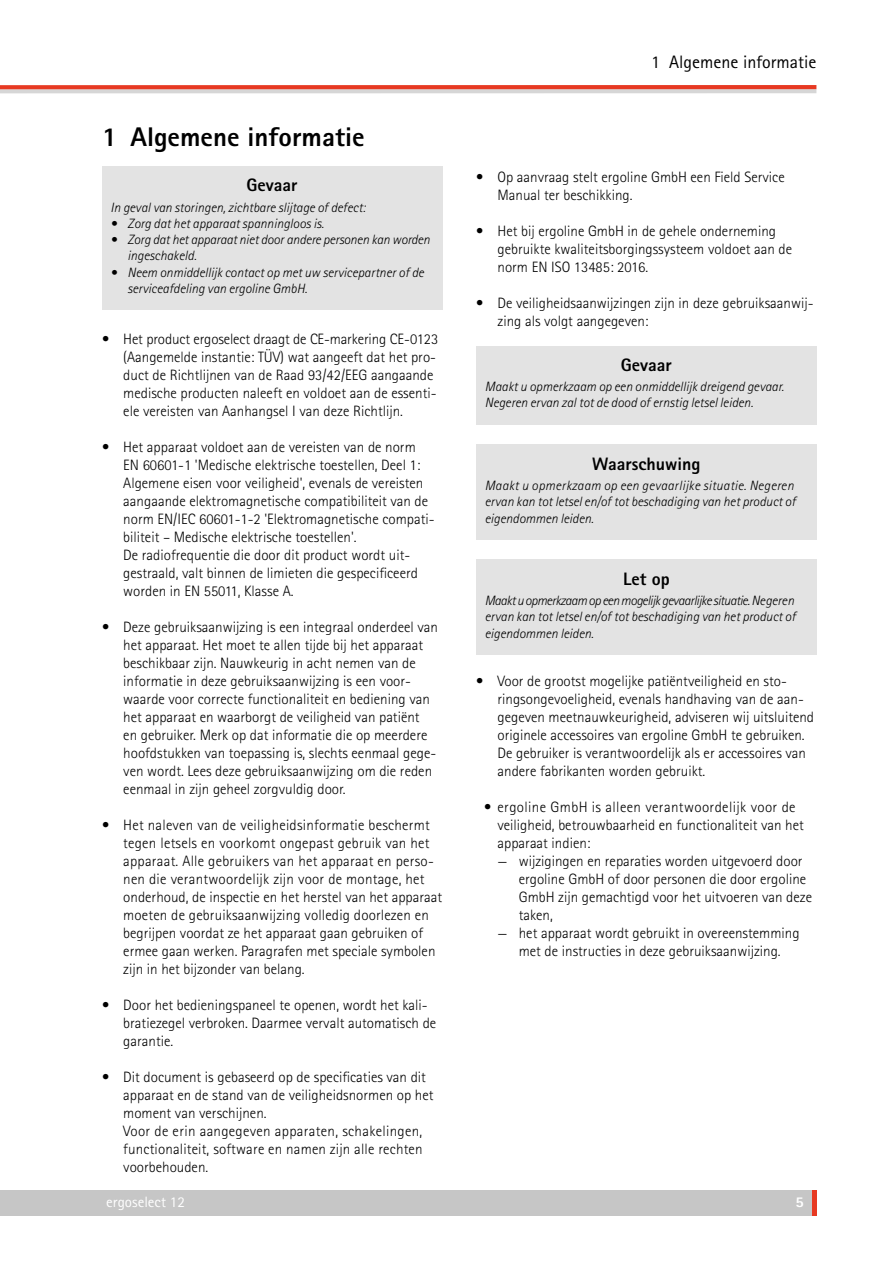
<style>
.page{position:relative;width:893px;height:1263px;background:#fff}
.page>*{position:absolute;margin:0;border:0;box-sizing:border-box;transform-origin:0 0}
.t1{font:800 27px "Rotis Sans Serif Pro";color:#000}
.t2{font:800 18px "Rotis Sans Serif Pro";color:#000}
.t3{font:18px "Rotis Sans Serif Pro";color:#000}
.t4{font:300 15px/18px "Rotis Sans Serif Pro";color:#000}
.t5{font:15px "Rotis Sans Serif Pro";color:#fff}
.t6{font:800 15px "Rotis Sans Serif Pro";color:#fff}
.t7{font:italic 300 13.5px/16.2px "Rotis Sans Serif Pro";color:#000}
</style>
<div class="page">
<div style="left:0;top:1191px;width:815px;height:25px;background:#c6c6c6"></div>
<hr style="left:812px;top:1191px;width:4px;height:25px;background:#e73922">
<svg style="left:0;top:89px;width:816px;height:4px;background:#d8cdcc"></svg>
<svg style="left:0;top:85px;width:816px;height:4px;background:#e73d27"></svg>
<div style="left:102px;top:166px;width:340px;height:144px;background:#e3e3e3"></div>
<div style="left:476px;top:346px;width:340px;height:78px;background:#e3e3e3"></div>
<div style="left:476px;top:444px;width:340px;height:95px;background:#e3e3e3"></div>
<div style="left:476px;top:559px;width:340px;height:95px;background:#e3e3e3"></div>
<h1 class="t1" style="left:102px;top:120px;width:264px">1 Algemene informatie</h1>
<p class="t2" style="left:247px;top:174px;width:52px">Gevaar</p>
<p class="t7" style="left:111px;top:199px;width:256px">In geval van storingen, zichtbare slijtage of defect:</p>
<p class="t7" style="left:111px;top:215px;width:215px">• Zorg dat het apparaat spanningloos is.</p>
<p class="t7" style="left:128px;top:232px;width:304px;text-indent:-17px">• Zorg dat het apparaat niet door andere personen kan worden ingeschakeld.</p>
<p class="t7" style="left:128px;top:264px;width:298px;text-indent:-17px">• Neem onmiddellijk contact op met uw servicepartner of de serviceafdeling van ergoline GmbH.</p>
<p class="t4" style="left:123px;top:330px;width:316px;text-indent:-21px">• Het product ergoselect draagt de CE-markering CE‑0123 (Aangemelde instantie: TÜV) wat aangeeft dat het pro&shy;duct de Richtlijnen van de Raad 93/42/EEG aangaande medische producten naleeft en voldoet aan de essenti&shy;ële vereisten van Aanhangsel I van deze Richtlijn.</p>
<p class="t4" style="left:123px;top:438px;width:313px;text-indent:-21px">• Het apparaat voldoet aan de vereisten van de norm EN 60601-1 'Medische elektrische toestellen, Deel 1:<br>Algemene eisen voor veiligheid', evenals de vereisten aangaande elektromagnetische compatibiliteit van de norm EN/IEC 60601-1-2 'Elektromagnetische compati&shy;biliteit – Medische elektrische toestellen'.<br>De radiofrequentie die door dit product wordt uit&shy;gestraald, valt binnen de limieten die gespecificeerd worden in EN 55011, Klasse A.</p>
<p class="t4" style="left:123px;top:618px;width:316px;text-indent:-21px">• Deze gebruiksaanwijzing is een integraal onderdeel van het apparaat. Het moet te allen tijde bij het apparaat beschikbaar zijn. Nauwkeurig in acht nemen van de informatie in deze gebruiksaanwijzing is een voor&shy;waarde voor correcte functionaliteit en bediening van het apparaat en waarborgt de veiligheid van patiënt<br>en gebruiker. Merk op dat informatie die op meerdere hoofdstukken van toepassing is, slechts eenmaal gege&shy;ven wordt. Lees deze gebruiksaanwijzing om die reden eenmaal in zijn geheel zorgvuldig door.</p>
<p class="t4" style="left:123px;top:816px;width:320px;text-indent:-21px">• Het naleven van de veiligheidsinformatie beschermt tegen letsels en voorkomt ongepast gebruik van het apparaat. Alle gebruikers van het apparaat en perso&shy;nen die verantwoordelijk zijn voor de montage, het onderhoud, de inspectie en het herstel van het apparaat moeten de gebruiksaanwijzing volledig doorlezen en begrijpen voordat ze het apparaat gaan gebruiken of ermee gaan werken. Paragrafen met speciale symbolen zijn in het bijzonder van belang.</p>
<p class="t4" style="left:123px;top:996px;width:315px;text-indent:-21px">• Door het bedieningspaneel te openen, wordt het kali&shy;bratiezegel verbroken. Daarmee vervalt automatisch de garantie.</p>
<p class="t4" style="left:123px;top:1068px;width:312px;text-indent:-21px">• Dit document is gebaseerd op de specificaties van dit apparaat en de stand van de veiligheidsnormen op het moment van verschijnen.<br>Voor de erin aangegeven apparaten, schakelingen, functionaliteit, software en namen zijn alle rechten voorbehouden.</p>
<p class="t3" style="left:651px;top:51px;width:167px">1 Algemene informatie</p>
<p class="t4" style="left:497px;top:168px;width:289px;text-indent:-21px">• Op aanvraag stelt ergoline GmbH een Field Service<br>Manual ter beschikking.</p>
<p class="t4" style="left:497px;top:222px;width:296px;text-indent:-21px">• Het bij ergoline GmbH in de gehele onderneming gebruikte kwaliteitsborgingssysteem voldoet aan de norm EN ISO 13485: 2016.</p>
<p class="t4" style="left:497px;top:294px;width:318px;text-indent:-21px">• De veiligheidsaanwijzingen zijn in deze gebruiksaanwij&shy;zing als volgt aangegeven:</p>
<p class="t2" style="left:621px;top:353px;width:52px">Gevaar</p>
<p class="t7" style="left:485px;top:379px;width:301px">Maakt u opmerkzaam op een onmiddellijk dreigend gevaar.<br>Negeren ervan zal tot de dood of ernstig letsel leiden.</p>
<p class="t2" style="left:592px;top:452px;width:110px">Waarschuwing</p>
<p class="t7" style="left:485px;top:477px;width:312px">Maakt u opmerkzaam op een gevaarlijke situatie. Negeren ervan kan tot letsel en/of tot beschadiging van het product of eigendommen leiden.</p>
<p class="t2" style="left:623px;top:567px;width:48px">Let op</p>
<p class="t7" style="left:485px;top:592px;width:312px;text-align:justify">Maakt u opmerkzaam op een mogelijk gevaarlijke situatie. Negeren ervan kan tot letsel en/of tot beschadiging van het product of eigendommen leiden.</p>
<p class="t4" style="left:497px;top:672px;width:318px;text-indent:-21px">• Voor de grootst mogelijke patiëntveiligheid en sto&shy;ringsongevoeligheid, evenals handhaving van de aan&shy;gegeven meetnauwkeurigheid, adviseren wij uitsluitend originele accessoires van ergoline GmbH te gebruiken.<br>De gebruiker is verantwoordelijk als er accessoires van andere fabrikanten worden gebruikt.</p>
<p class="t4" style="left:497px;top:798px;width:308px;text-indent:-13px">• ergoline GmbH is alleen verantwoordelijk voor de veiligheid, betrouwbaarheid en functionaliteit van het apparaat indien:</p>
<p class="t4" style="left:519px;top:852px;width:295px;text-indent:-21px">— wijzigingen en reparaties worden uitgevoerd door ergoline GmbH of door personen die door ergoline GmbH zijn gemachtigd voor het uitvoeren van deze taken,</p>
<p class="t4" style="left:497px;top:924px;width:304px;text-align:center">— het apparaat wordt gebruikt in overeenstemming met de instructies in deze gebruiksaanwijzing.</p>
<p class="t5" style="left:106px;top:1193px;width:80px">ergoselect 12</p>
<p class="t6" style="left:795px;top:1193px;width:10px">5</p>
</div>
